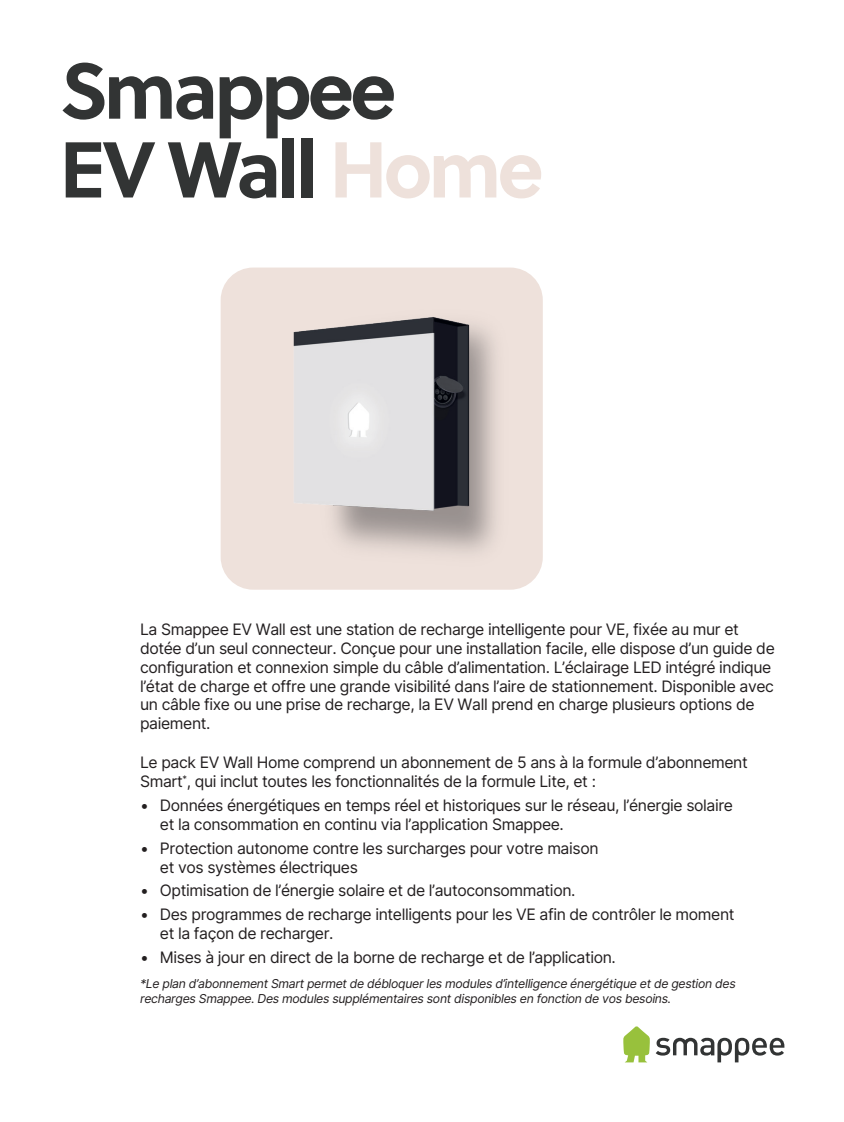
<style>
.page{position:relative;width:844px;height:1122px;background:#fff}
.page>*{position:absolute;margin:0;border:0;box-sizing:border-box;transform-origin:0 0}
.t1{font:700 78.75px/78.8px "Soleil";letter-spacing:-.05em;color:#323434}
.t2{font:15.75px/18.9px "Inter";letter-spacing:-.025em;color:#231f20}
.t3{font:12.25px/14.7px "Inter";letter-spacing:-.025em;color:#231f20}
.s1{color:#eee1db}
</style>
<div class="page">
<div style="left:220px;top:267px;width:322px;height:322px;background:#eee1db;border-radius:33px"></div>
<img style="left:220px;top:283px;width:322px;height:306px">
<svg style="left:623px;top:1026px;width:26px;height:36px"></svg>
<svg style="left:655px;top:1037px;width:129px;height:25px"></svg>
<h1 class="t1" style="left:60px;top:52px;width:485px">Smappee<br>EV Wall <span class="s1">Home</span></h1>
<p class="t2" style="left:140px;top:619px;width:636px">La Smappee EV Wall est une station de recharge intelligente pour VE, fixée au mur et dotée d’un seul connecteur. Conçue pour une installation facile, elle dispose d’un guide de configuration et connexion simple du câble d’alimentation. L’éclairage LED intégré indique l’état de charge et offre une grande visibilité dans l’aire de stationnement. Disponible avec un câble fixe ou une prise de recharge, la EV Wall prend en charge plusieurs options de paiement.</p>
<p class="t2" style="left:140px;top:752px;width:609px">Le pack EV Wall Home comprend un abonnement de 5 ans à la formule d’abonnement<br>Smart<sup>*</sup>, qui inclut toutes les fonctionnalités de la formule Lite, et :</p>
<p class="t2" style="left:160px;top:795px;width:574px;text-indent:-20px">• Données énergétiques en temps réel et historiques sur le réseau, l’énergie solaire et la consommation en continu via l’application Smappee.</p>
<p class="t2" style="left:160px;top:837px;width:440px;text-indent:-20px">• Protection autonome contre les surcharges pour votre maison et vos systèmes électriques</p>
<p class="t2" style="left:140px;top:880px;width:437px">• Optimisation de l’énergie solaire et de l’autoconsommation.</p>
<p class="t2" style="left:160px;top:904px;width:576px;text-indent:-20px">• Des programmes de recharge intelligents pour les VE afin de contrôler le moment et la façon de recharger.</p>
<p class="t2" style="left:140px;top:947px;width:477px">• Mises à jour en direct de la borne de recharge et de l’application.</p>
<p class="t3" style="left:140px;top:975px;width:597px">*Le plan d’abonnement Smart permet de débloquer les modules d’intelligence énergétique et de gestion des recharges Smappee. Des modules supplémentaires sont disponibles en fonction de vos besoins.</p>
</div>
